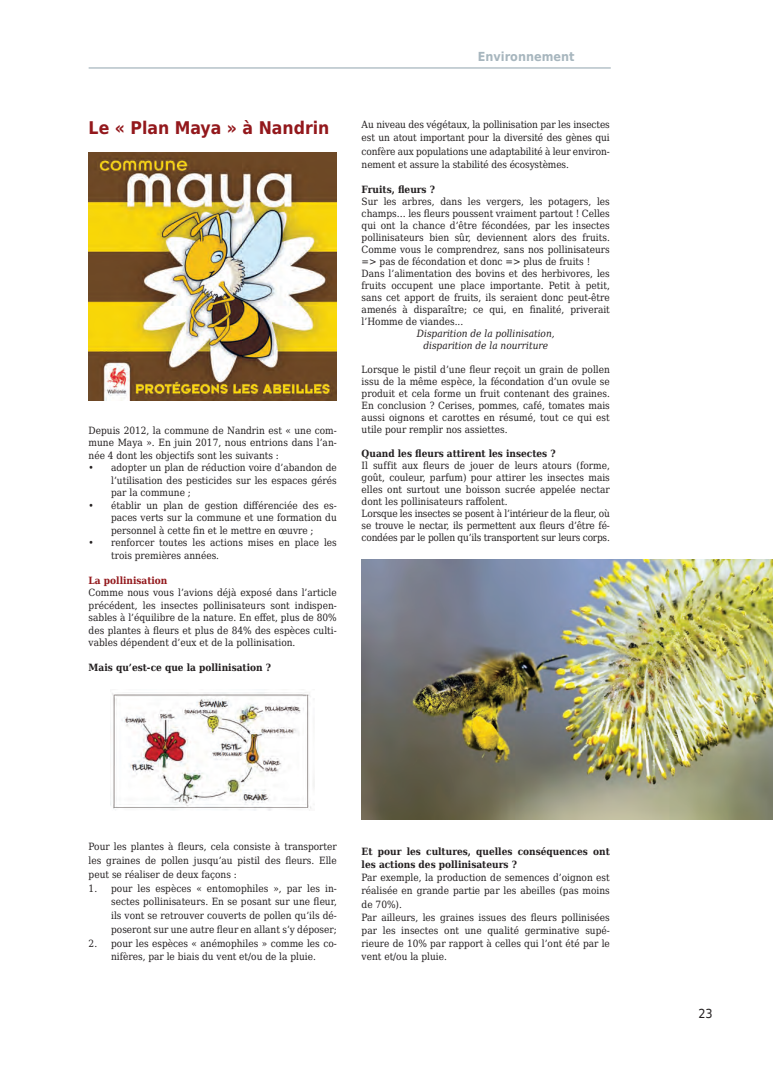
<style>
.page{position:relative;width:773px;height:1081px;background:#fff}
.page>*{position:absolute;margin:0;border:0;box-sizing:border-box;transform-origin:0 0}
.t1{font:700 17.5px "DejaVu Sans Condensed";color:#93181c}
.t2{font:700 12.5px "DejaVu Sans Condensed";color:#a7b6be}
.t3{font:12.5px "DejaVu Sans Condensed";color:#231f20}
.t4{font:10px/12px "DejaVu Serif Condensed";color:#231f20;text-align:justify}
.t5{font:700 10px/13.2px "DejaVu Serif Condensed";color:#231f20}
.t6{font:italic 10px/12px "DejaVu Serif Condensed";color:#231f20;text-align:center}
.t7{font:700 10px "DejaVu Serif Condensed";color:#93181c}
</style>
<div class="page">
<hr style="left:89px;top:67px;width:521px;height:2px;background:#a7b6be">
<img style="left:89px;top:152px;width:248px;height:248px">
<img style="left:112px;top:692px;width:202px;height:119px">
<img style="left:361px;top:560px;width:411px;height:259px">
<h1 class="t1" style="left:89px;top:113px;width:242px">Le « Plan Maya » à Nandrin</h1>
<p class="t4" style="left:89px;top:424px;width:250px;line-height:12.5px">Depuis 2012, la commune de Nandrin est « une com&shy;mune Maya ». En juin 2017, nous entrions dans l’an&shy;née 4 dont les objectifs sont les suivants :</p>
<p class="t4" style="left:111px;top:461px;width:227px;line-height:12.5px;text-indent:-23px">• adopter un plan de réduction voire d’abandon de l’utilisation des pesticides sur les espaces gérés par la commune ;</p>
<p class="t4" style="left:111px;top:499px;width:227px;line-height:12.5px;text-indent:-22px">• établir un plan de gestion différenciée des es&shy;paces verts sur la commune et une formation du personnel à cette fin et le mettre en œuvre ;</p>
<p class="t4" style="left:111px;top:536px;width:227px;line-height:12.5px;text-indent:-22px">• renforcer toutes les actions mises en place les trois premières années.</p>
<p class="t7" style="left:89px;top:572px;width:80px">La pollinisation</p>
<p class="t4" style="left:89px;top:586px;width:250px;line-height:12.5px">Comme nous vous l’avions déjà exposé dans l’article précédent, les insectes pollinisateurs sont indispen&shy;sables à l’équilibre de la nature. En effet, plus de 80% des plantes à fleurs et plus de 84% des espèces culti&shy;vables dépendent d’eux et de la pollinisation.</p>
<p class="t5" style="left:89px;top:661px;width:184px">Mais qu’est-ce que la pollinisation ?</p>
<p class="t2" style="left:477px;top:46px;width:98px">Environnement</p>
<p class="t4" style="left:361px;top:118px;width:250px;line-height:13.2px">Au niveau des végétaux, la pollinisation par les insectes est un atout important pour la diversité des gènes qui confère aux populations une adaptabilité à leur environ&shy;nement et assure la stabilité des écosystèmes.</p>
<p class="t5" style="left:361px;top:183px;width:75px">Fruits, fleurs ?</p>
<p class="t4" style="left:361px;top:195px;width:250px;text-align:left">Sur les arbres, dans les vergers, les potagers, les champs… les fleurs poussent vraiment partout ! Celles qui ont la chance d’être fécondées, par les insectes pollinisateurs bien sûr, deviennent alors des fruits.<br>Comme vous le comprendrez, sans nos pollinisateurs =&gt; pas de fécondation et donc =&gt; plus de fruits !<br>Dans l’alimentation des bovins et des herbivores, les fruits occupent une place importante. Petit à petit, sans cet apport de fruits, ils seraient donc peut-être amenés à disparaître; ce qui, en finalité, priverait l’Homme de viandes...</p>
<p class="t6" style="left:417px;top:327px;width:139px">Disparition de la pollinisation, disparition de la nourriture</p>
<p class="t4" style="left:361px;top:363px;width:250px">Lorsque le pistil d’une fleur reçoit un grain de pollen issu de la même espèce, la fécondation d’un ovule se produit et cela forme un fruit contenant des graines.<br>En conclusion ? Cerises, pommes, café, tomates mais aussi oignons et carottes en résumé, tout ce qui est utile pour remplir nos assiettes.</p>
<p class="t5" style="left:361px;top:446px;width:195px">Quand les fleurs attirent les insectes ?</p>
<p class="t4" style="left:361px;top:459px;width:250px;text-align:left">Il suffit aux fleurs de jouer de leurs atours (forme, goût, couleur, parfum) pour attirer les insectes mais elles ont surtout une boisson sucrée appelée nectar dont les pollinisateurs raffolent.<br>Lorsque les insectes se posent à l’intérieur de la fleur, où se trouve le nectar, ils permettent aux fleurs d’être fé&shy;condées par le pollen qu’ils transportent sur leurs corps.</p>
<p class="t4" style="left:89px;top:839px;width:250px;line-height:13.8px">Pour les plantes à fleurs, cela consiste à transporter les graines de pollen jusqu’au pistil des fleurs. Elle peut se réaliser de deux façons :</p>
<p class="t4" style="left:111px;top:881px;width:227px;line-height:13.8px;text-indent:-22px">1. pour les espèces « entomophiles », par les in&shy;sectes pollinisateurs. En se posant sur une fleur, ils vont se retrouver couverts de pollen qu’ils dé&shy;poseront sur une autre fleur en allant s’y déposer;</p>
<p class="t4" style="left:89px;top:936px;width:250px;line-height:13.8px;text-align:center">2. pour les espèces « anémophiles » comme les co&shy;nifères, par le biais du vent et/ou de la pluie.</p>
<p class="t5" style="left:361px;top:844px;width:250px">Et pour les cultures, quelles conséquences ont les actions des pollinisateurs ?</p>
<p class="t4" style="left:361px;top:870px;width:250px;line-height:13.2px;text-align:left">Par exemple, la production de semences d’oignon est réalisée en grande partie par les abeilles (pas moins de 70%).<br>Par ailleurs, les graines issues des fleurs pollinisées par les insectes ont une qualité germinative supé&shy;rieure de 10% par rapport à celles qui l’ont été par le vent et/ou la pluie.</p>
<p class="t3" style="left:698px;top:1004px;width:16px">23</p>
</div>
